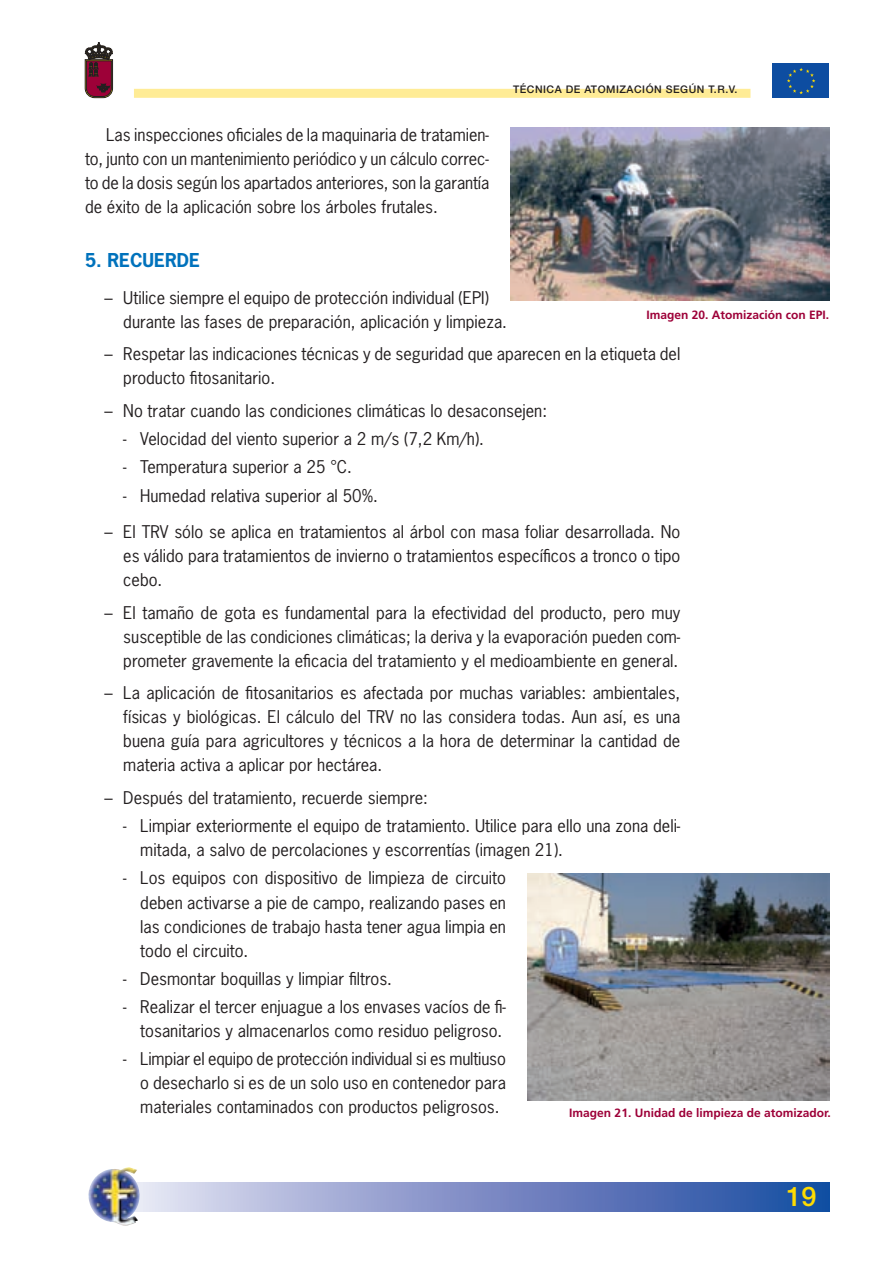
<style>
.page{position:relative;width:893px;height:1263px;background:#fff}
.page>*{position:absolute;margin:0;border:0;box-sizing:border-box;transform-origin:0 0}
.t1{font:500 27px "Helvetica Neue";color:#ffdc01}
.t2{font:700 18px "News Gothic";color:#0072bc}
.t3{font:16.5px/24px "News Gothic";color:#231f20;text-align:justify}
.t4{font:700 12px "Frutiger";color:#9d0138}
.t5{font:500 10.5px "Helvetica Neue";letter-spacing:.05em;color:#231f20}
</style>
<div class="page">
<div style="left:98px;top:1182px;width:731px;height:30px;background:linear-gradient(to right,#f0e6f5,#16449e)"></div>
<img style="left:88px;top:1167px;width:52px;height:59px">
<svg style="left:85px;top:42px;width:28px;height:56px;background:#773749"></svg>
<div style="left:772px;top:64px;width:57px;height:34px;background:#0d4da1"></div>
<svg style="left:787px;top:68px;width:28px;height:26px"></svg>
<div style="left:134px;top:89px;width:616px;height:9px;background:#ffec96"></div>
<img style="left:510px;top:128px;width:319px;height:173px">
<img style="left:527px;top:874px;width:302px;height:226px">
<p class="t5" style="left:513px;top:83px;width:226px">TÉCNICA DE ATOMIZACIÓN SEGÚN T.R.V.</p>
<p class="t3" style="left:85px;top:123px;width:406px;text-indent:21px">Las inspecciones oficiales de la maquinaria de tratamien&shy;to, junto con un mantenimiento periódico y un cálculo correc&shy;to de la dosis según los apartados anteriores, son la garantía de éxito de la aplicación sobre los árboles frutales.</p>
<p class="t2" style="left:85px;top:248px;width:116px">5. RECUERDE</p>
<p class="t3" style="left:123px;top:285px;width:385px;text-indent:-19px">– Utilice siempre el equipo de protección individual (EPI) durante las fases de preparación, aplicación y limpieza.</p>
<p class="t3" style="left:123px;top:342px;width:558px;text-indent:-19px">– Respetar las indicaciones técnicas y de seguridad que aparecen en la etiqueta del producto fitosanitario.</p>
<p class="t3" style="left:105px;top:398px;width:444px">– No tratar cuando las condiciones climáticas lo desaconsejen:</p>
<p class="t3" style="left:123px;top:426px;width:362px">- Velocidad del viento superior a 2 m/s (7,2 Km/h).</p>
<p class="t3" style="left:123px;top:455px;width:230px">- Temperatura superior a 25 °C.</p>
<p class="t3" style="left:123px;top:483px;width:256px">- Humedad relativa superior al 50%.</p>
<p class="t3" style="left:123px;top:520px;width:559px;text-indent:-19px">– El TRV sólo se aplica en tratamientos al árbol con masa foliar desarrollada. No es válido para tratamientos de invierno o tratamientos específicos a tronco o tipo cebo.</p>
<p class="t3" style="left:123px;top:600px;width:559px;text-indent:-19px">– El tamaño de gota es fundamental para la efectividad del producto, pero muy susceptible de las condiciones climáticas; la deriva y la evaporación pueden com&shy;prometer gravemente la eficacia del tratamiento y el medioambiente en general.</p>
<p class="t3" style="left:123px;top:681px;width:559px;text-indent:-19px">– La aplicación de fitosanitarios es afectada por muchas variables: ambientales, físicas y biológicas. El cálculo del TRV no las considera todas. Aun así, es una buena guía para agricultores y técnicos a la hora de determinar la cantidad de materia activa a aplicar por hectárea.</p>
<p class="t3" style="left:105px;top:785px;width:325px">– Después del tratamiento, recuerde siempre:</p>
<p class="t3" style="left:140px;top:813px;width:542px;text-indent:-17px">- Limpiar exteriormente el equipo de tratamiento. Utilice para ello una zona deli&shy;mitada, a salvo de percolaciones y escorrentías (imagen 21).</p>
<p class="t3" style="left:140px;top:866px;width:367px;text-indent:-17px">- Los equipos con dispositivo de limpieza de circuito deben activarse a pie de campo, realizando pases en las condiciones de trabajo hasta tener agua limpia en todo el circuito.</p>
<p class="t3" style="left:123px;top:966px;width:270px">- Desmontar boquillas y limpiar filtros.</p>
<p class="t3" style="left:123px;top:994px;width:384px;text-align:right">- Realizar el tercer enjuague a los envases vacíos de fi&shy;tosanitarios y almacenarlos como residuo peligroso.</p>
<p class="t3" style="left:140px;top:1046px;width:367px;text-indent:-17px">- Limpiar el equipo de protección individual si es multiuso o desecharlo si es de un solo uso en contenedor para materiales contaminados con productos peligrosos.</p>
<p class="t4" style="left:646px;top:308px;width:184px">Imagen 20. Atomización con EPI.</p>
<p class="t4" style="left:569px;top:1106px;width:263px">Imagen 21. Unidad de limpieza de atomizador.</p>
<h1 class="t1" style="left:786px;top:1180px;width:30px">19</h1>
</div>
